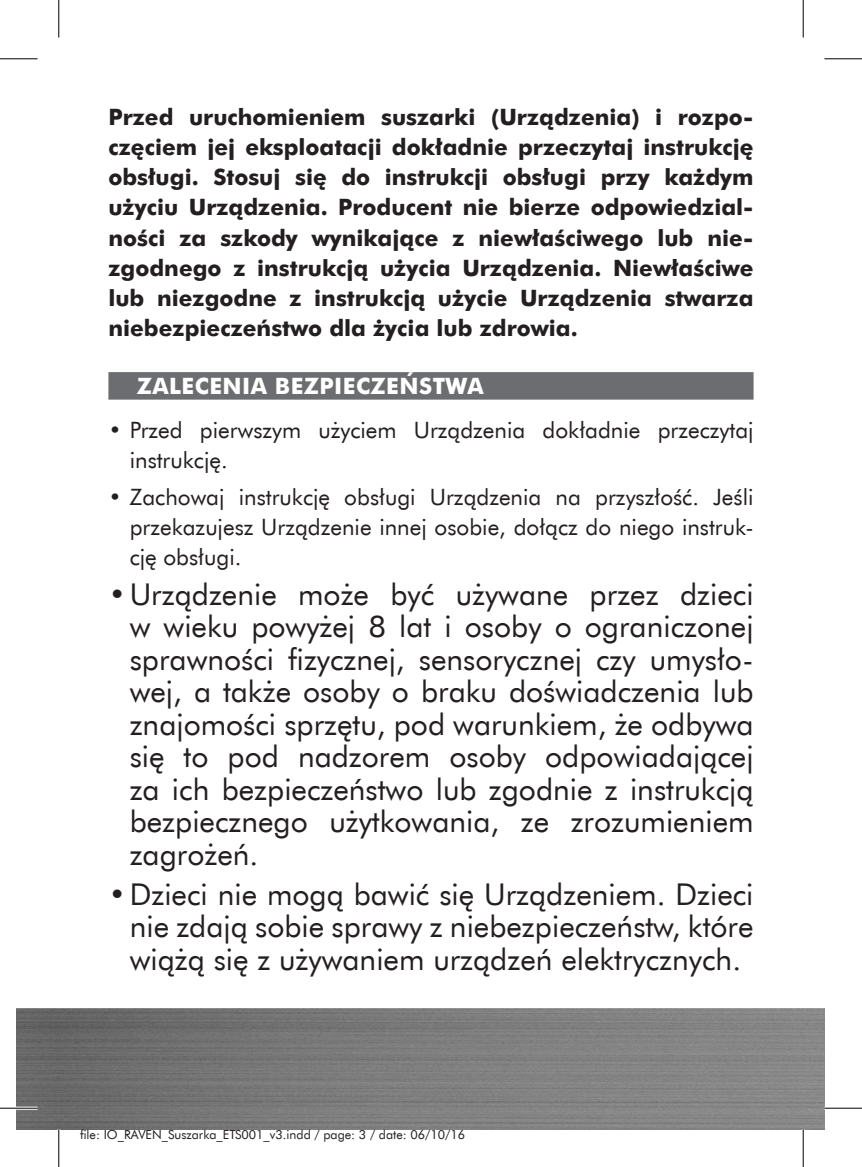
<style>
.page{position:relative;width:862px;height:1167px;background:#fff}
.page>*{position:absolute;margin:0;border:0;box-sizing:border-box;transform-origin:0 0}
.t1{font:30px/32.5px "Futura EU";color:#231f20;text-align:justify}
.t2{font:700 22.5px/30px "Futura EU";color:#231f20;text-align:justify}
.t3{font:22.5px/30px "Futura EU";color:#231f20}
.t4{font:700 22.5px "Futura EU";letter-spacing:.02em;color:#fff}
.t5{font:12.5px "Futura EU";color:#231f20}
</style>
<div class="page">
<img style="left:59px;top:1008px;width:765px;height:121px">
<img style="left:16px;top:1008px;width:43px;height:121px">
<div style="left:108px;top:372px;width:645px;height:27px;background:#6c6d70"></div>
<hr style="left:0;top:1106px;width:38px;height:3px;background:#fff">
<hr style="left:0;top:58px;width:38px;height:1px;background:#000">
<hr style="left:824px;top:58px;width:38px;height:1px;background:#000">
<hr style="left:0;top:1107px;width:38px;height:1px;background:#000">
<hr style="left:824px;top:1107px;width:38px;height:1px;background:#000">
<hr style="left:58px;top:0;width:1px;height:37px;background:#000">
<hr style="left:58px;top:1129px;width:1px;height:37px;background:#000">
<hr style="left:802px;top:0;width:1px;height:37px;background:#000">
<hr style="left:802px;top:1129px;width:1px;height:37px;background:#000">
<p class="t2" style="left:108px;top:103px;width:646px">Przed uruchomieniem suszarki (Urządzenia) i rozpo&shy;częciem jej eksploatacji dokładnie przeczytaj instrukcję obsługi. Stosuj się do instrukcji obsługi przy każdym użyciu Urządzenia. Producent nie bierze odpowiedzial&shy;ności za szkody wynikające z niewłaściwego lub nie&shy;zgodnego z instrukcją użycia Urządzenia. Niewłaściwe lub niezgodne z instrukcją użycie Urządzenia stwarza niebezpieczeństwo dla życia lub zdrowia.</p>
<p class="t4" style="left:137px;top:372px;width:348px">ZALECENIA BEZPIECZEŃSTWA</p>
<p class="t3" style="left:130px;top:416px;width:625px;text-indent:-21px">• Przed pierwszym użyciem Urządzenia dokładnie przeczytaj instrukcję.</p>
<p class="t3" style="left:130px;top:483px;width:625px;text-align:justify;text-indent:-21px">• Zachowaj instrukcję obsługi Urządzenia na przyszłość. Jeśli przekazujesz Urządzenie innej osobie, dołącz do niego instruk&shy;cję obsługi.</p>
<p class="t1" style="left:130px;top:579px;width:625px;text-indent:-21px">•Urządzenie może być używane przez dzieci w wieku powyżej 8 lat i osoby o ograniczonej sprawności fizycznej, sensorycznej czy umysło&shy;wej, a także osoby o braku doświadczenia lub znajomości sprzętu, pod warunkiem, że odbywa się to pod nadzorem osoby odpowiadającej za ich bezpieczeństwo lub zgodnie z instrukcją bezpiecznego użytkowania, ze zrozumieniem zagrożeń.</p>
<p class="t1" style="left:130px;top:878px;width:625px;text-indent:-21px">•Dzieci nie mogą bawić się Urządzeniem. Dzieci nie zdają sobie sprawy z niebezpieczeństw, które wiążą się z używaniem urządzeń elektrycznych.</p>
<p class="t5" style="left:80px;top:1126px;width:387px">file: IO_RAVEN_Suszarka_ETS001_v3.indd / page: 3 / date: 06/10/16</p>
</div>
